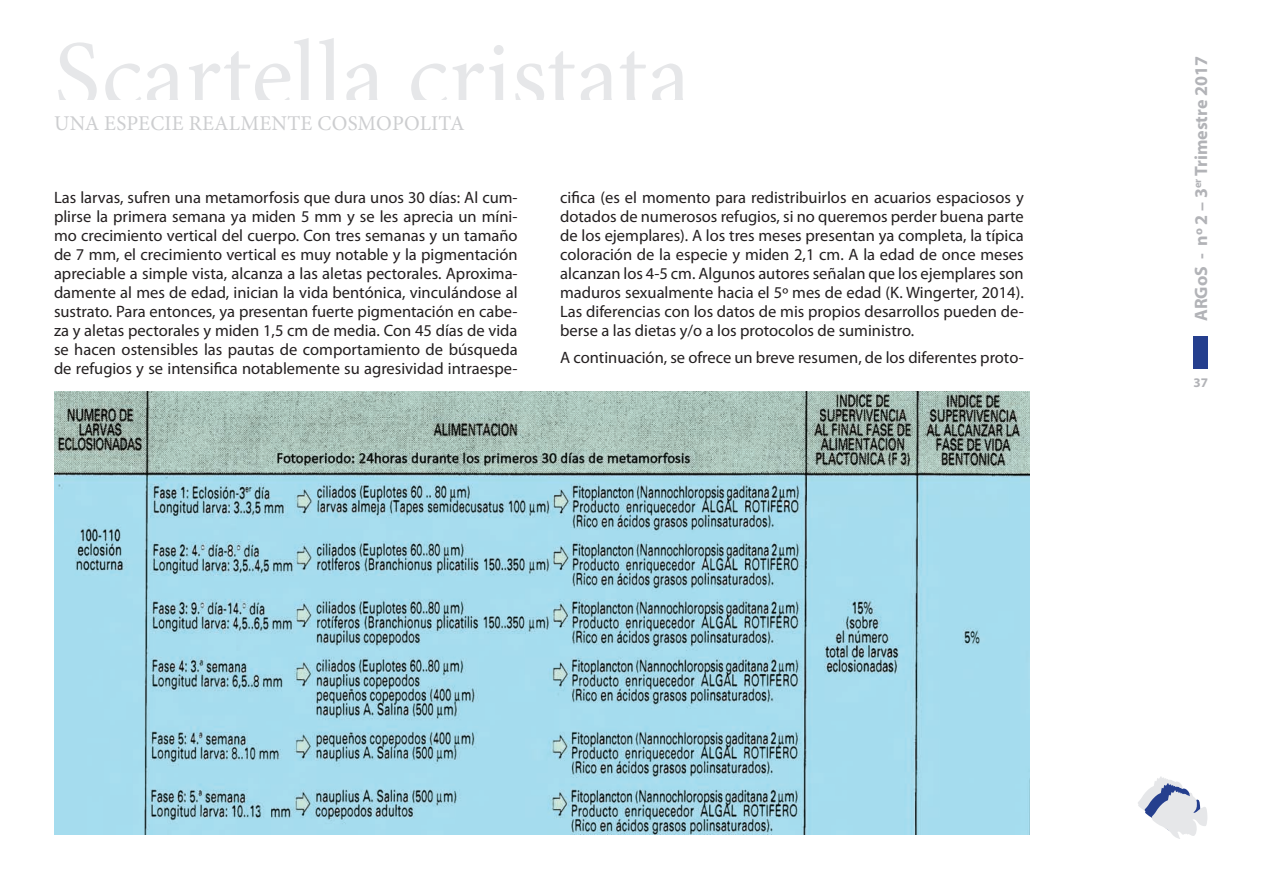
<style>
.page{position:relative;width:1263px;height:893px;background:#fff}
.page>*{position:absolute;margin:0;border:0;box-sizing:border-box;transform-origin:0 0}
.t1{font:97.5px "Minion Pro";color:#e6e7e9}
.t2{font:21px "Minion Pro";color:#cdced0}
.t3{font:700 18px "Myriad Pro";color:#b2b3b7}
.t4{font:16.5px/18.9px "Myriad Pro";color:#231f20;text-align:justify}
.t5{font:700 13.2px "Myriad Pro";color:#b2b3b7}
</style>
<div class="page">
<svg style="left:1138px;top:776px;width:69px;height:63px"></svg>
<div style="left:1193px;top:336px;width:14px;height:33px;background:#253f8e"></div>
<img style="left:54px;top:392px;width:975px;height:443px">
<h1 class="t1" style="left:54px;top:11px;width:638px">SCARTELLA CRISTATA</h1>
<p class="t2" style="left:54px;top:110px;width:63px">UNA ESPECIE</p>
<p class="t2" style="left:189px;top:110px;width:15px">REALMEN</p>
<p class="t2" style="left:287px;top:110px;width:45px">TE COSMOPOLI</p>
<p class="t2" style="left:439px;top:110px;width:22px">TA</p>
<p class="t4" style="left:54px;top:188px;width:465px">Las larvas, sufren una metamorfosis que dura unos 30 días: Al cum&shy;plirse la primera semana ya miden 5 mm y se les aprecia un míni&shy;mo crecimiento vertical del cuerpo. Con tres semanas y un tamaño de 7 mm, el crecimiento vertical es muy notable y la pigmentación apreciable a simple vista, alcanza a las aletas pectorales. Aproxima&shy;damente al mes de edad, inician la vida bentónica, vinculándose al sustrato. Para entonces, ya presentan fuerte pigmentación en cabe&shy;za y aletas pectorales y miden 1,5 cm de media. Con 45 días de vida se hacen ostensibles las pautas de comportamiento de búsqueda de refugios y se intensifica notablemente su agresividad intraespe-</p>
<p class="t4" style="left:560px;top:188px;width:465px">cifica (es el momento para redistribuirlos en acuarios espaciosos y dotados de numerosos refugios, si no queremos perder buena parte de los ejemplares). A los tres meses presentan ya completa, la típica coloración de la especie y miden 2,1 cm. A la edad de once meses alcanzan los 4-5 cm. Algunos autores señalan que los ejemplares son maduros sexualmente hacia el 5º mes de edad (K. Wingerter, 2014).<br>Las diferencias con los datos de mis propios desarrollos pueden de&shy;berse a las dietas y/o a los protocolos de suministro.</p>
<p class="t4" style="left:560px;top:349px;width:465px">A continuación, se ofrece un breve resumen, de los diferentes proto-</p>
<p class="t3" style="left:1191px;top:321px;width:266px;rotate:-90deg">ARGoS - nº 2 – 3<sup>er</sup> Trimestre 2017</p>
<p class="t5" style="left:1193px;top:375px;width:16px">37</p>
</div>
